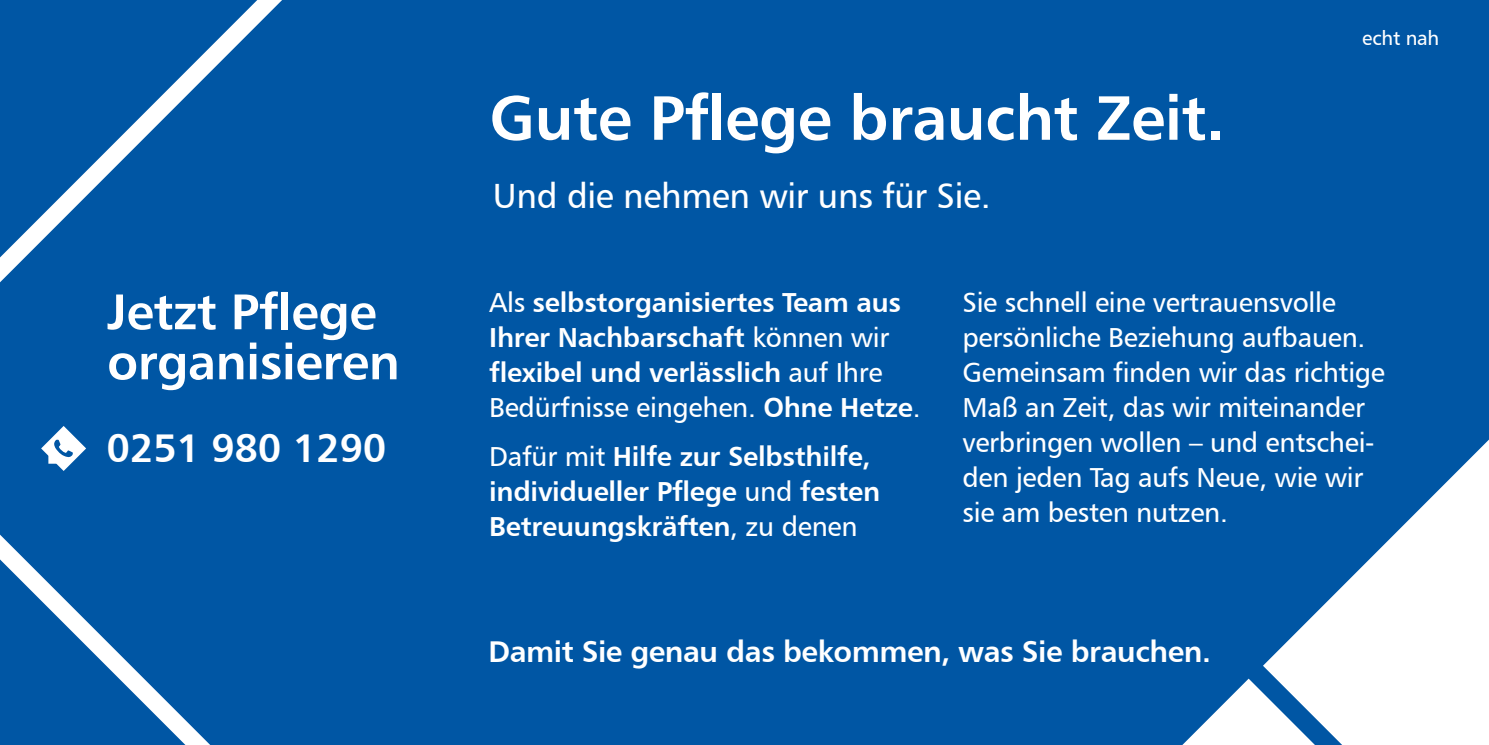
<style>
.page{position:relative;width:1489px;height:745px;background:#fff}
.page>*{position:absolute;margin:0;border:0;box-sizing:border-box;transform-origin:0 0}
.t1{font:62.5px "Humanist 777 BT Bold B";letter-spacing:-.01em;color:#fff}
.t2{font:50px/50px "Humanist 777 BT Bold B";letter-spacing:-.01em;color:#fff}
.t3{font:40px "Humanist 777 BT Bold B";letter-spacing:-.01em;color:#fff}
.t4{font:35px "Humanist 777 BT Roman B";letter-spacing:-.01em;color:#fff}
.t5{font:30px "Humanist 777 BT Bold B";letter-spacing:-.015em;color:#fff}
.t6{font:27.5px/35px "Humanist 777 BT Roman B";letter-spacing:-.01em;color:#fff}
.t7{font:27.5px/35px "Humanist 777 BT Bold B";letter-spacing:-.01em;color:#fff}
.t8{font:20px "Humanist 777 BT Roman B";letter-spacing:-.01em;color:#fff}
.s1{font-family:"Humanist 777 BT Roman B"}
.s2{font-family:"Humanist 777 BT Bold B"}
</style>
<div class="page">
<div style="left:0;top:0;width:328px;height:744px;background:#0056a4"></div>
<div style="left:328px;top:0;width:1160px;height:744px;background:#0056a4"></div>
<svg style="left:1183px;top:678px;width:79px;height:66px"></svg>
<svg style="left:1262px;top:440px;width:226px;height:304px;fill:#fff"></svg>
<svg style="left:40px;top:424px;width:47px;height:48px"></svg>
<h2 class="t2" style="left:107px;top:285px;width:294px">Jetzt Pflege organisieren</h2>
<h3 class="t3" style="left:106px;top:423px;width:281px">0251 980 1290</h3>
<h1 class="t1" style="left:489px;top:78px;width:736px">Gute Pflege braucht Zeit.</h1>
<p class="t4" style="left:493px;top:174px;width:499px">Und die nehmen wir uns für Sie.</p>
<p class="t8" style="left:1362px;top:26px;width:79px">echt nah</p>
<p class="t7" style="left:489px;top:284px;width:413px"><span class="s1">Als</span> selbstorganisiertes Team aus<br>Ihrer Nachbarschaft <span class="s1">können wir </span>flexibel und verlässlich <span class="s1">auf Ihre</span></p>
<p class="t6" style="left:489px;top:389px;width:433px">Bedürfnisse eingehen. <span class="s2">Ohne Hetze</span>.</p>
<p class="t7" style="left:489px;top:438px;width:392px"><span class="s1">Dafür mit</span> Hilfe zur Selbsthilfe, individueller Pflege <span class="s1">und</span> festen<br>Betreuungskräften<span class="s1">, zu denen</span></p>
<p class="t6" style="left:962px;top:284px;width:424px">Sie schnell eine vertrauensvolle persönliche Beziehung aufbauen.<br>Gemeinsam finden wir das richtige<br>Maß an Zeit, das wir miteinander verbringen wollen – und entschei&shy;den jeden Tag aufs Neue, wie wir sie am besten nutzen.</p>
<p class="t5" style="left:488px;top:631px;width:724px">Damit Sie genau das bekommen, was Sie brauchen.</p>
</div>
